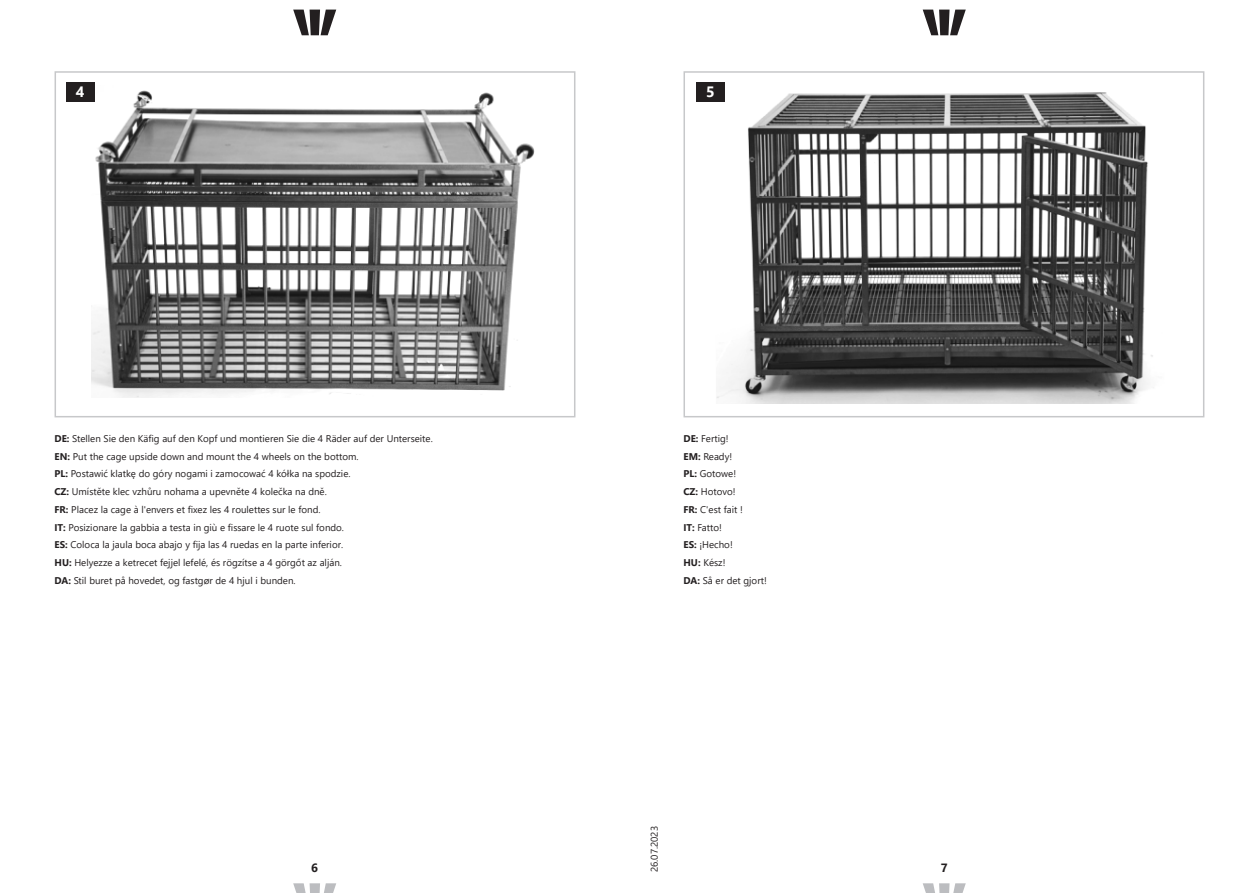
<style>
.page{position:relative;width:1259px;height:893px;background:#fff}
.page>*{position:absolute;margin:0;border:0;box-sizing:border-box;transform-origin:0 0}
.t1{font:700 15px "Segoe UI";color:#fff}
.t2{font:700 12px "Segoe UI";color:#231f20}
.t3{font:9.75px "Segoe UI";color:#231f20}
.s1{font-weight:700}
</style>
<div class="page">
<svg style="left:293px;top:10px;width:43px;height:25px"></svg>
<svg style="left:923px;top:10px;width:42px;height:25px"></svg>
<svg style="left:293px;top:883px;width:43px;height:10px"></svg>
<svg style="left:923px;top:883px;width:42px;height:10px"></svg>
<div style="left:683px;top:71px;width:521px;height:346px;border:2px solid #c7c8ca"></div>
<img style="left:716px;top:92px;width:437px;height:311px">
<div style="left:55px;top:71px;width:520px;height:346px;border:2px solid #c7c8ca"></div>
<img style="left:91px;top:86px;width:444px;height:311px">
<div style="left:66px;top:82px;width:28px;height:20px;background:#231f20"></div>
<div style="left:696px;top:82px;width:29px;height:20px;background:#231f20"></div>
<p class="t1" style="left:76px;top:78px;width:10px">4</p>
<p class="t1" style="left:706px;top:78px;width:10px">5</p>
<p class="t3" style="left:55px;top:429px;width:380px"><span class="s1">DE:</span> Stellen Sie den Käfig auf den Kopf und montieren Sie die 4 Räder auf der Unterseite.</p>
<p class="t3" style="left:55px;top:447px;width:305px"><span class="s1">EN:</span> Put the cage upside down and mount the 4 wheels on the bottom.</p>
<p class="t3" style="left:55px;top:465px;width:297px"><span class="s1">PL:</span> Postawić klatkę do góry nogami i zamocować 4 kółka na spodzie.</p>
<p class="t3" style="left:55px;top:482px;width:274px"><span class="s1">CZ:</span> Umístěte klec vzhůru nohama a upevněte 4 kolečka na dně.</p>
<p class="t3" style="left:55px;top:500px;width:267px"><span class="s1">FR:</span> Placez la cage à l'envers et fixez les 4 roulettes sur le fond.</p>
<p class="t3" style="left:55px;top:518px;width:291px"><span class="s1">IT:</span> Posizionare la gabbia a testa in giù e fissare le 4 ruote sul fondo.</p>
<p class="t3" style="left:55px;top:536px;width:290px"><span class="s1">ES:</span> Coloca la jaula boca abajo y fija las 4 ruedas en la parte inferior.</p>
<p class="t3" style="left:55px;top:553px;width:289px"><span class="s1">HU:</span> Helyezze a ketrecet fejjel lefelé, és rögzítse a 4 görgőt az alján.</p>
<p class="t3" style="left:55px;top:571px;width:243px"><span class="s1">DA:</span> Stil buret på hovedet, og fastgør de 4 hjul i bunden.</p>
<p class="t2" style="left:311px;top:856px;width:8px">6</p>
<p class="t3" style="left:683px;top:429px;width:47px"><span class="s1">DE:</span> Fertig!</p>
<p class="t3" style="left:683px;top:447px;width:50px"><span class="s1">EM:</span> Ready!</p>
<p class="t3" style="left:683px;top:465px;width:54px"><span class="s1">PL:</span> Gotowe!</p>
<p class="t3" style="left:683px;top:482px;width:54px"><span class="s1">CZ:</span> Hotovo!</p>
<p class="t3" style="left:683px;top:500px;width:61px"><span class="s1">FR:</span> C'est fait !</p>
<p class="t3" style="left:683px;top:518px;width:40px"><span class="s1">IT:</span> Fatto!</p>
<p class="t3" style="left:683px;top:536px;width:51px"><span class="s1">ES:</span> ¡Hecho!</p>
<p class="t3" style="left:683px;top:553px;width:43px"><span class="s1">HU:</span> Kész!</p>
<p class="t3" style="left:683px;top:571px;width:85px"><span class="s1">DA:</span> Så er det gjort!</p>
<p class="t3" style="left:645px;top:872px;width:48px;rotate:-90deg">26.07.2023</p>
<p class="t2" style="left:940px;top:856px;width:8px">7</p>
</div>
